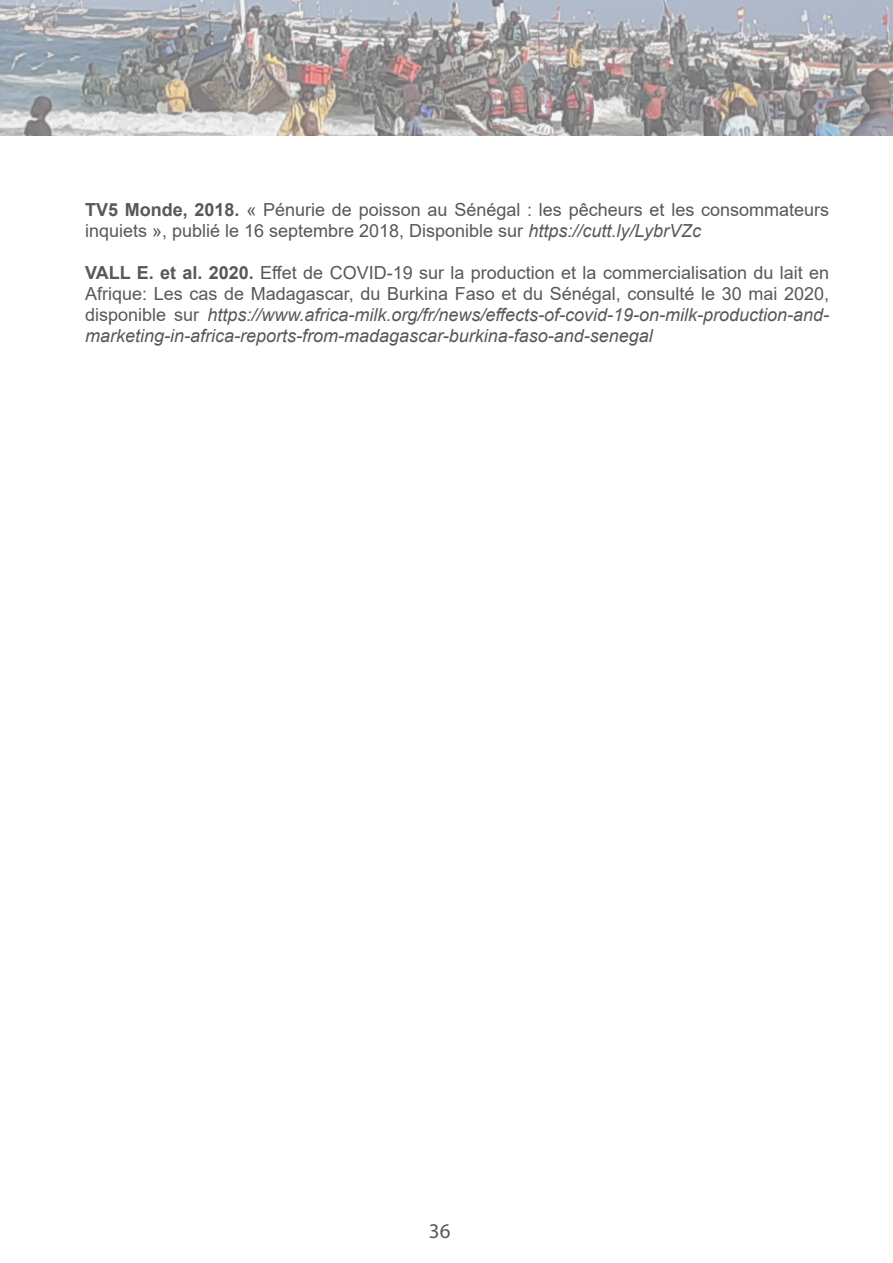
<style>
.page{position:relative;width:893px;height:1263px;background:#fff}
.page>*{position:absolute;margin:0;border:0;box-sizing:border-box;transform-origin:0 0}
.t1{font:21px "Myriad Pro";color:#57585a}
.main_body{font:italic 18px/21px "Arial";color:#57585a;text-align:justify}
.main_body-2{font:18px/21px "Arial";color:#57585a}
.s1{font-weight:700}
.s2{font-style:italic}
.s3{font-weight:700;font-style:normal}
.s4{font-style:normal}
</style>
<div class="page">
<img style="left:0;top:0;width:893px;height:135px">
<p class="main_body-2" style="left:85px;top:199px;width:746px"><span class="s1">TV5 Monde, 2018.</span> « Pénurie de poisson au Sénégal : les pêcheurs et les consommateurs inquiets », publié le 16 septembre 2018, Disponible sur <span class="s2">https://cutt.ly/LybrVZc</span></p>
<p class="main_body" style="left:85px;top:262px;width:746px"><span class="s3">VALL E. et al. 2020.</span> <span class="s4">Effet de COVID-19 sur la production et la commercialisation du lait en Afrique: Les cas de Madagascar, du Burkina Faso et du Sénégal, consulté le 30 mai 2020, disponible sur</span> https://www.africa-milk.org/fr/news/effects-of-covid-19-on-milk-production-and&shy;marketing-in-africa-reports-from-madagascar-burkina-faso-and-senegal</p>
<p class="t1" style="left:429px;top:1218px;width:23px">36</p>
</div>
